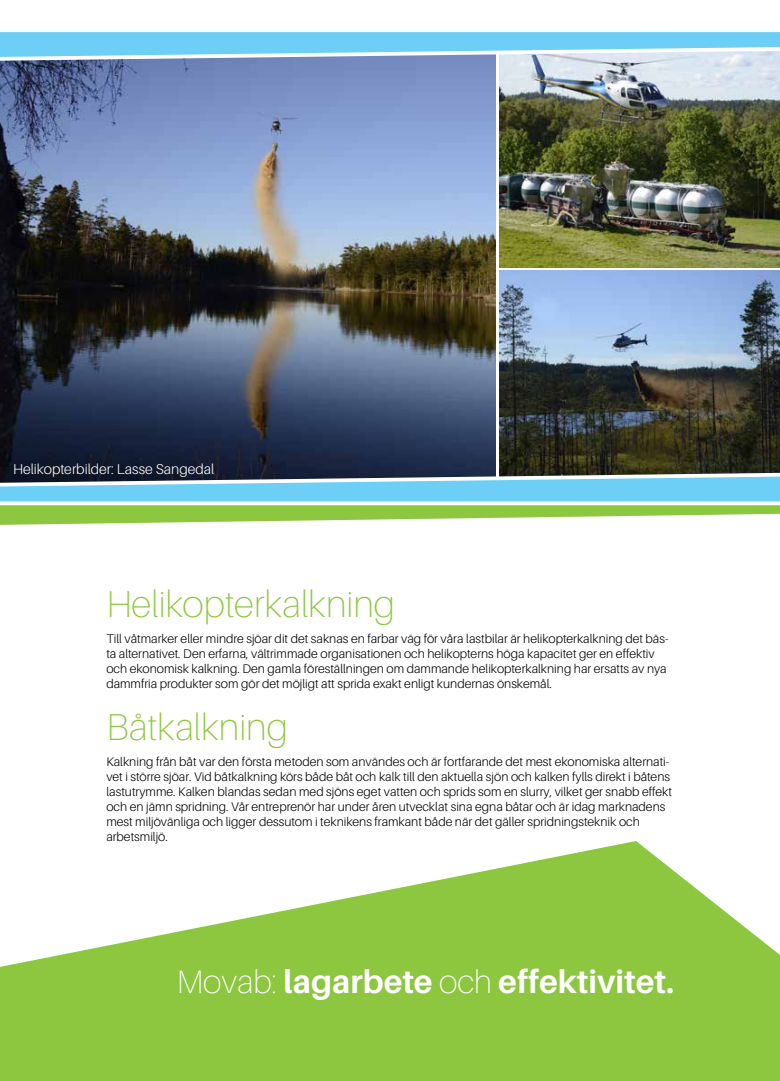
<style>
.page{position:relative;width:780px;height:1081px;background:#fff}
.page>*{position:absolute;margin:0;border:0;box-sizing:border-box;transform-origin:0 0}
.t1{font:100 37.5px "Aileron";color:#8dc63f}
.t2{font:700 32.5px "Aileron";color:#fff}
.t3{font:300 14.25px "Aileron";color:#fff}
.t4{font:300 12.5px/15px "Aileron";color:#000}
.s1{font-weight:100}
</style>
<div class="page">
<img style="left:0;top:73px;width:495px;height:388px">
<img style="left:0;top:55px;width:1px;height:212px">
<img style="left:499px;top:73px;width:281px;height:194px">
<img style="left:0;top:271px;width:1px;height:221px">
<img style="left:499px;top:271px;width:281px;height:190px">
<svg style="left:0;top:841px;width:780px;height:240px;fill:#8dc63f"></svg>
<svg style="left:0;top:507px;width:780px;height:18px"></svg>
<svg style="left:0;top:461px;width:780px;height:46px;background:#6897a6"></svg>
<svg style="left:0;top:32px;width:780px;height:41px;background:#8cc2e3"></svg>
<p class="t3" style="left:13px;top:461px;width:203px">Helikopterbilder: Lasse Sangedal</p>
<h1 class="t1" style="left:106px;top:584px;width:290px">Helikopterkalkning</h1>
<p class="t4" style="left:106px;top:631px;width:563px">Till våtmarker eller mindre sjöar dit det saknas en farbar väg för våra lastbilar är helikopterkalkning det bäs&shy;ta alternativet. Den erfarna, vältrimmade organisationen och helikopterns höga kapacitet ger en effektiv och ekonomisk kalkning. Den gamla föreställningen om dammande helikopterkalkning har ersatts av nya dammfria produkter som gör det möjligt att sprida exakt enligt kundernas önskemål.</p>
<h1 class="t1" style="left:106px;top:706px;width:183px">Båtkalkning</h1>
<p class="t4" style="left:106px;top:754px;width:567px">Kalkning från båt var den första metoden som användes och är fortfarande det mest ekonomiska alternati&shy;vet i större sjöar. Vid båtkalkning körs både båt och kalk till den aktuella sjön och kalken fylls direkt i båtens lastutrymme. Kalken blandas sedan med sjöns eget vatten och sprids som en slurry, vilket ger snabb effekt och en jämn spridning. Vår entreprenör har under åren utvecklat sina egna båtar och är idag marknadens mest miljövänliga och ligger dessutom i teknikens framkant både när det gäller spridningsteknik och arbetsmiljö.</p>
<h2 class="t2" style="left:177px;top:963px;width:499px"><span class="s1">Movab:</span> lagarbete <span class="s1">och</span> effektivitet.</h2>
</div>
